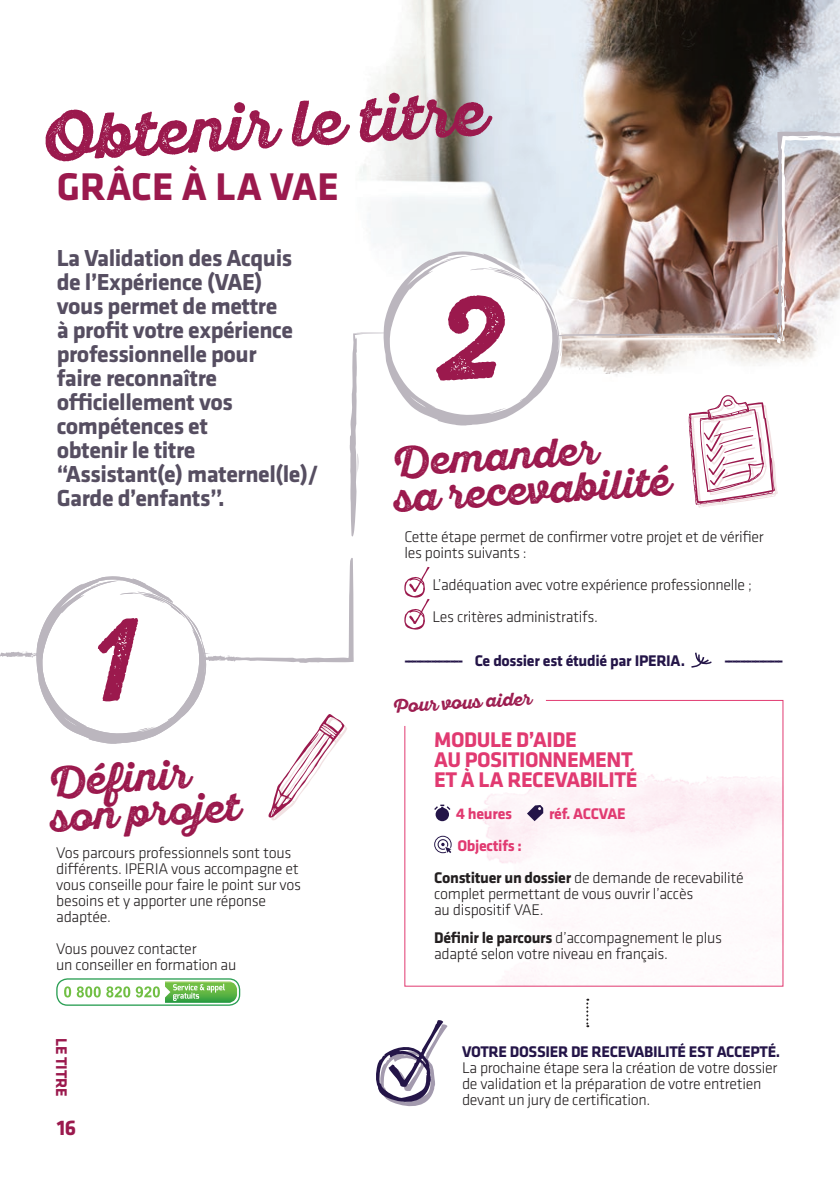
<style>
.page{position:relative;width:840px;height:1191px;background:#fff}
.page>*{position:absolute;margin:0;border:0;box-sizing:border-box;transform-origin:0 0}
.t1{font:700 64px "Sant Elia Rough";color:#9b194d}
.t2{font:700 40px/35.4px "Sant Elia Rough";color:#9b194d}
.t3{font:700 40px "Klavika Basic";color:#9b194d}
.t4{font:700 24px/24px "Klavika Basic";letter-spacing:-.02em;color:#564e61}
.t5{font:700 22px/20px "Klavika Basic";letter-spacing:-.02em;color:#e13a71}
.t6{font:700 22px "Klavika Basic";color:#9b194d}
.t7{font:700 18px "Sant Elia Rough";color:#9b194d}
.t8{font:300 16px/16px "Klavika Basic";letter-spacing:-.02em;color:#231f20}
.t9{font:700 16px "Klavika Basic";letter-spacing:-.02em;color:#241548}
.t10{font:700 16px "Klavika Basic";letter-spacing:-.02em;color:#e13a71}
.t11{font:700 16px "Klavika Basic";letter-spacing:-.02em;color:#9b194d}
.s1{font-weight:700;color:#e13a71}
.s2{font-weight:700}
</style>
<div class="page">
<img style="left:360px;top:0;width:479px;height:362px">
<div style="left:56px;top:978px;width:184px;height:27px;border:1px solid #2b9f54;border-radius:11px"></div>
<svg style="left:64px;top:986px;width:7px;height:11px"></svg>
<svg style="left:77px;top:986px;width:53px;height:11px"></svg>
<svg style="left:136px;top:981px;width:101px;height:21px"></svg>
<svg style="left:404px;top:567px;width:25px;height:63px"></svg>
<svg style="left:691px;top:652px;width:20px;height:15px"></svg>
<svg style="left:404px;top:699px;width:379px;height:288px"></svg>
<svg style="left:586px;top:998px;width:2px;height:29px"></svg>
<svg style="left:376px;top:1020px;width:71px;height:87px"></svg>
<svg style="left:349px;top:251px;width:428px;height:286px"></svg>
<svg style="left:775px;top:131px;width:64px;height:211px"></svg>
<svg style="left:687px;top:395px;width:90px;height:113px"></svg>
<svg style="left:0;top:558px;width:354px;height:262px"></svg>
<svg style="left:431px;top:294px;width:77px;height:87px"></svg>
<h1 class="t1" style="left:40px;top:104px;width:445px;rotate:-4deg">Obtenir le titre</h1>
<h2 class="t3" style="left:57px;top:158px;width:283px">GRÂCE À LA VAE</h2>
<p class="t4" style="left:57px;top:245px;width:263px">La Validation des Acquis de l’Expérience (VAE)<br>vous permet de mettre<br>à profit votre expérience professionnelle pour<br>faire reconnaître officiellement vos compétences et<br>obtenir le titre “Assistant(e) maternel(le)/<br>Garde d’enfants’’.</p>
<h2 class="t2" style="left:47px;top:765px;width:190px;rotate:-4deg">Définir son pr ojet</h2>
<p class="t8" style="left:56px;top:844px;width:246px">Vos parcours professionnels sont tous différents. IPERIA vous accompagne et vous conseille pour faire le point sur vos besoins et y apporter une réponse adaptée.</p>
<p class="t8" style="left:56px;top:940px;width:181px">Vous pouvez contacter<br>un conseiller en formation au</p>
<p class="t11" style="left:73px;top:1038px;width:60px;rotate:90deg">LE TITRE</p>
<h3 class="t6" style="left:57px;top:1111px;width:21px">16</h3>
<h2 class="t2" style="left:390px;top:446px;width:277px;rotate:-4deg">Demander<br>sa recevabilité</h2>
<p class="t8" style="left:404px;top:528px;width:361px">Cette étape permet de confirmer votre projet et de vérifier les points suivants :</p>
<p class="t8" style="left:432px;top:568px;width:321px;line-height:32px">L’adéquation avec votre expérience professionnelle ;<br>Les critères administratifs.</p>
<p class="t9" style="left:404px;top:648px;width:282px">--------------- Ce dossier est étudié par IPERIA.</p>
<p class="t9" style="left:724px;top:648px;width:60px">---------------</p>
<p class="t7" style="left:392px;top:695px;width:140px;rotate:-3deg">Pour vous aider</p>
<h3 class="t5" style="left:434px;top:729px;width:205px">MODULE D’AIDE<br>AU POSITIONNEMENT<br>ET À LA RECEVABILITÉ</h3>
<p class="t10" style="left:456px;top:802px;width:57px">4 heures</p>
<p class="t10" style="left:548px;top:802px;width:78px">réf. ACCVAE</p>
<p class="t8" style="left:434px;top:829px;width:311px;line-height:32px;text-indent:23px"><span class="s1">Objectifs :<br></span><span class="s2">Constituer un dossier</span> de demande de recevabilité</p>
<p class="t8" style="left:434px;top:885px;width:260px">complet permettant de vous ouvrir l’accès au dispositif VAE.</p>
<p class="t8" style="left:434px;top:929px;width:289px"><span class="s2">Définir le parcours</span> d’accompagnement le plus adapté selon votre niveau en français.</p>
<p class="t9" style="left:461px;top:1040px;width:319px">VOTRE DOSSIER DE RECEVABILITÉ EST ACCEPTÉ.</p>
<p class="t8" style="left:461px;top:1059px;width:317px">La prochaine étape sera la création de votre dossier de validation et la préparation de votre entretien devant un jury de certification.</p>
</div>
